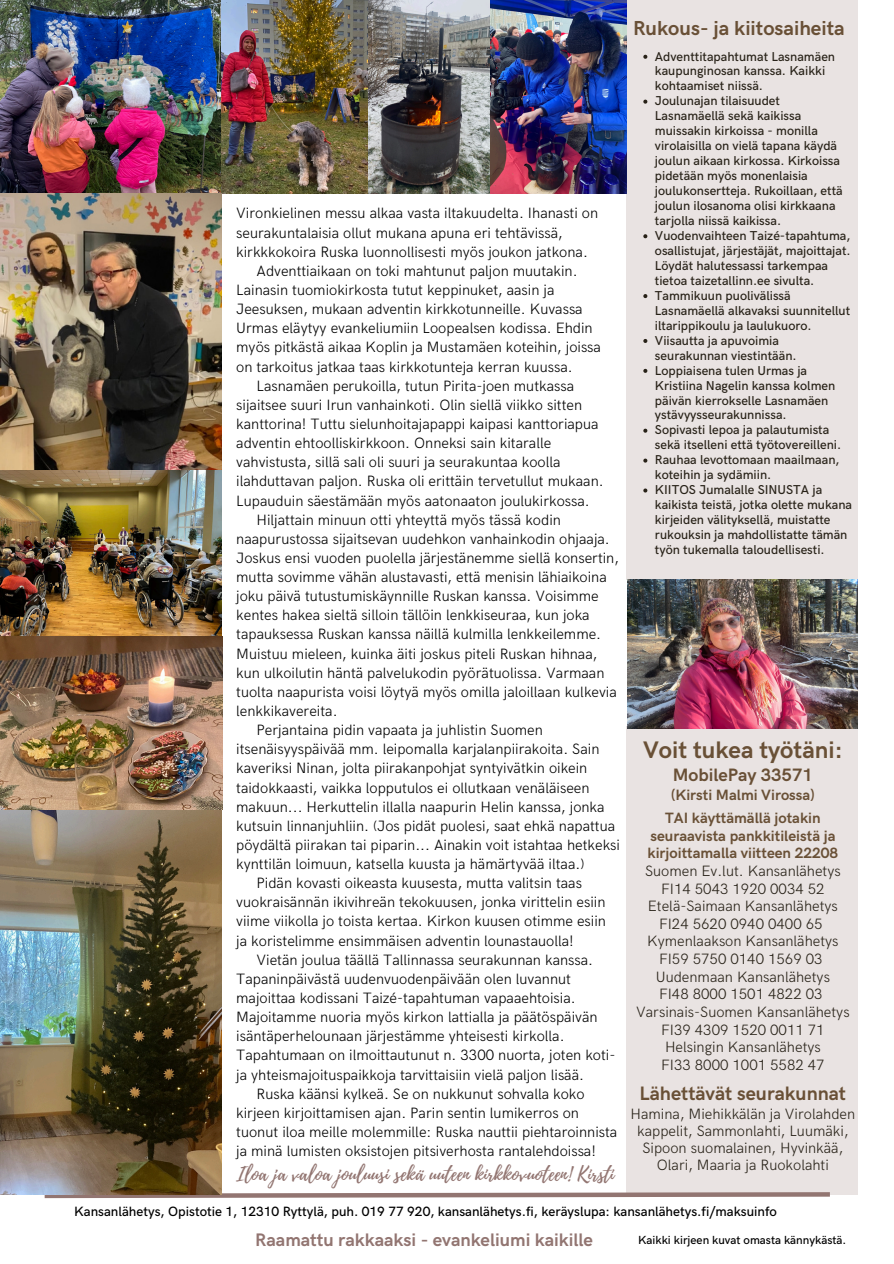
<style>
.page{position:relative;width:894px;height:1264px;background:#fff}
.page>*{position:absolute;margin:0;border:0;box-sizing:border-box;transform-origin:0 0}
.t1{font:700 24px "HK Grotesk";color:#695036}
.t2{font:700 20.25px "HK Grotesk";color:#695036}
.t3{font:700 19.5px "HK Grotesk";color:#695036}
.t4{font:19.35px "Playlist Script";color:#927571}
.t5{font:700 18.15px "HK Grotesk";color:#927571}
.t6{font:700 18px "HK Grotesk";color:#695036}
.t7{font:300 15px "HK Grotesk";color:#000}
.t8{font:300 15px/17.7px "HK Grotesk";color:#282218;text-align:center}
.t9{font:700 15px "HK Grotesk";color:#695036}
.t10{font:500 13.5px "HK Grotesk";color:#000}
.t11{font:500 12.9px/15px "HK Grotesk";color:#282218}
.t12{font:500 11.85px "HK Grotesk";color:#000}
.s1{font-weight:700;color:#695036}
</style>
<div class="page">
<div style="left:626px;top:0;width:231px;height:579px;background:#e9e3e2"></div>
<div style="left:626px;top:726px;width:231px;height:468px;background:#e9e3e2"></div>
<svg style="left:40px;top:1192px;width:794px;height:7px"></svg>
<img style="left:367px;top:0;width:259px;height:194px">
<img style="left:0;top:0;width:222px;height:193px">
<img style="left:222px;top:0;width:145px;height:194px">
<img style="left:0;top:193px;width:222px;height:1000px">
<img style="left:627px;top:579px;width:230px;height:149px">
<svg style="left:643px;top:55px;width:4px;height:4px"></svg>
<svg style="left:643px;top:100px;width:4px;height:4px"></svg>
<svg style="left:643px;top:234px;width:4px;height:4px"></svg>
<svg style="left:643px;top:294px;width:4px;height:4px"></svg>
<svg style="left:643px;top:339px;width:4px;height:4px"></svg>
<svg style="left:643px;top:369px;width:4px;height:4px"></svg>
<svg style="left:643px;top:428px;width:4px;height:4px"></svg>
<svg style="left:643px;top:458px;width:4px;height:4px"></svg>
<svg style="left:643px;top:488px;width:4px;height:4px"></svg>
<p class="t7" style="left:236px;top:205px;width:363px">Vironkielinen messu alkaa vasta iltakuudelta. Ihanasti on</p>
<p class="t7" style="left:236px;top:224px;width:328px">seurakuntalaisia ollut mukana apuna eri tehtävissä,</p>
<p class="t7" style="left:236px;top:243px;width:353px">kirkkkokoira Ruska luonnollisesti myös joukon jatkona.</p>
<p class="t7" style="left:256px;top:262px;width:322px">Adventtiaikaan on toki mahtunut paljon muutakin.</p>
<p class="t7" style="left:236px;top:281px;width:320px">Lainasin tuomiokirkosta tutut keppinuket, aasin ja</p>
<p class="t7" style="left:236px;top:301px;width:348px">Jeesuksen, mukaan adventin kirkkotunneille. Kuvassa</p>
<p class="t7" style="left:236px;top:320px;width:358px">Urmas eläytyy evankeliumiin Loopealsen kodissa. Ehdin</p>
<p class="t7" style="left:236px;top:339px;width:366px">myös pitkästä aikaa Koplin ja Mustamäen koteihin, joissa</p>
<p class="t7" style="left:236px;top:358px;width:338px">on tarkoitus jatkaa taas kirkkotunteja kerran kuussa.</p>
<p class="t7" style="left:256px;top:377px;width:319px">Lasnamäen perukoilla, tutun Pirita-joen mutkassa</p>
<p class="t7" style="left:236px;top:396px;width:347px">sijaitsee suuri Irun vanhainkoti. Olin siellä viikko sitten</p>
<p class="t7" style="left:236px;top:415px;width:364px">kanttorina! Tuttu sielunhoitajapappi kaipasi kanttoriapua</p>
<p class="t7" style="left:236px;top:434px;width:316px">adventin ehtoolliskirkkoon. Onneksi sain kitaralle</p>
<p class="t7" style="left:236px;top:454px;width:326px">vahvistusta, sillä sali oli suuri ja seurakuntaa koolla</p>
<p class="t7" style="left:236px;top:473px;width:369px">ilahduttavan paljon. Ruska oli erittäin tervetullut mukaan.</p>
<p class="t7" style="left:236px;top:492px;width:355px">Lupauduin säestämään myös aatonaaton joulukirkossa.</p>
<p class="t7" style="left:256px;top:511px;width:306px">Hiljattain minuun otti yhteyttä myös tässä kodin</p>
<p class="t7" style="left:236px;top:530px;width:375px">naapurustossa sijaitsevan uudehkon vanhainkodin ohjaaja.</p>
<p class="t7" style="left:236px;top:549px;width:384px">Joskus ensi vuoden puolella järjestänemme siellä konsertin,</p>
<p class="t7" style="left:236px;top:568px;width:372px">mutta sovimme vähän alustavasti, että menisin lähiaikoina</p>
<p class="t7" style="left:236px;top:587px;width:364px">joku päivä tutustumiskäynnille Ruskan kanssa. Voisimme</p>
<p class="t7" style="left:236px;top:607px;width:355px">kentes hakea sieltä silloin tällöin lenkkiseuraa, kun joka</p>
<p class="t7" style="left:236px;top:626px;width:366px">tapauksessa Ruskan kanssa näillä kulmilla lenkkeilemme.</p>
<p class="t7" style="left:236px;top:645px;width:362px">Muistuu mieleen, kuinka äiti joskus piteli Ruskan hihnaa,</p>
<p class="t7" style="left:236px;top:664px;width:369px">kun ulkoilutin häntä palvelukodin pyörätuolissa. Varmaan</p>
<p class="t7" style="left:236px;top:683px;width:382px">tuolta naapurista voisi löytyä myös omilla jaloillaan kulkevia</p>
<p class="t7" style="left:236px;top:702px;width:103px">lenkkikavereita.</p>
<p class="t7" style="left:256px;top:721px;width:288px">Perjantaina pidin vapaata ja juhlistin Suomen</p>
<p class="t7" style="left:236px;top:740px;width:364px">itsenäisyyspäivää mm. leipomalla karjalanpiirakoita. Sain</p>
<p class="t7" style="left:236px;top:760px;width:352px">kaveriksi Ninan, jolta piirakanpohjat syntyivätkin oikein</p>
<p class="t7" style="left:236px;top:779px;width:354px">taidokkaasti, vaikka lopputulos ei ollutkaan venäläiseen</p>
<p class="t7" style="left:236px;top:798px;width:370px">makuun... Herkuttelin illalla naapurin Helin kanssa, jonka</p>
<p class="t7" style="left:236px;top:817px;width:380px">kutsuin linnanjuhliin. (Jos pidät puolesi, saat ehkä napattua</p>
<p class="t7" style="left:236px;top:836px;width:385px">pöydältä piirakan tai piparin... Ainakin voit istahtaa hetkeksi</p>
<p class="t7" style="left:236px;top:855px;width:349px">kynttilän loimuun, katsella kuusta ja hämärtyvää iltaa.)</p>
<p class="t7" style="left:256px;top:874px;width:327px">Pidän kovasti oikeasta kuusesta, mutta valitsin taas</p>
<p class="t7" style="left:236px;top:893px;width:370px">vuokraisännän ikivihreän tekokuusen, jonka virittelin esiin</p>
<p class="t7" style="left:236px;top:913px;width:371px">viime viikolla jo toista kertaa. Kirkon kuusen otimme esiin</p>
<p class="t7" style="left:236px;top:932px;width:339px">ja koristelimme ensimmäisen adventin lounastauolla!</p>
<p class="t7" style="left:256px;top:951px;width:338px">Vietän joulua täällä Tallinnassa seurakunnan kanssa.</p>
<p class="t7" style="left:236px;top:970px;width:336px">Tapaninpäivästä uudenvuodenpäivään olen luvannut</p>
<p class="t7" style="left:236px;top:989px;width:341px">majoittaa kodissani Taizé-tapahtuman vapaaehtoisia.</p>
<p class="t7" style="left:236px;top:1008px;width:363px">Majoitamme nuoria myös kirkon lattialla ja päätöspäivän</p>
<p class="t7" style="left:236px;top:1027px;width:330px">isäntäperhelounaan järjestämme yhteisesti kirkolla.</p>
<p class="t7" style="left:236px;top:1046px;width:380px">Tapahtumaan on ilmoittautunut n. 3300 nuorta, joten koti-</p>
<p class="t7" style="left:236px;top:1066px;width:349px">ja yhteismajoituspaikkoja tarvittaisiin vielä paljon lisää.</p>
<p class="t7" style="left:256px;top:1085px;width:329px">Ruska käänsi kylkeä. Se on nukkunut sohvalla koko</p>
<p class="t7" style="left:236px;top:1104px;width:344px">kirjeen kirjoittamisen ajan. Parin sentin lumikerros on</p>
<p class="t7" style="left:236px;top:1123px;width:382px">tuonut iloa meille molemmille: Ruska nauttii piehtaroinnista</p>
<p class="t7" style="left:236px;top:1142px;width:361px">ja minä lumisten oksistojen pitsiverhosta rantalehdoissa!</p>
<h5 class="t4" style="left:236px;top:1159px;width:379px">Iloa ja valoa jouluusi sekä uuteen kirkkovuoteen! Kirsti</h5>
<p class="t2" style="left:632px;top:17px;width:213px">Rukous- ja kiitosaiheita</p>
<h1 class="t11" style="left:654px;top:49px;width:182px">Adventtitapahtumat Lasnamäen kaupunginosan kanssa. Kaikki kohtaamiset niissä.</h1>
<p class="t11" style="left:654px;top:94px;width:189px">Joulunajan tilaisuudet<br>Lasnamäellä sekä kaikissa muissakin kirkoissa - monilla virolaisilla on vielä tapana käydä joulun aikaan kirkossa. Kirkoissa pidetään myös monenlaisia joulukonsertteja. Rukoillaan, että joulun ilosanoma olisi kirkkaana tarjolla niissä kaikissa.</p>
<p class="t11" style="left:654px;top:229px;width:197px">Vuodenvaihteen Taizé-tapahtuma, osallistujat, järjestäjät, majoittajat.<br>Löydät halutessassi tarkempaa tietoa taizetallinn.ee sivulta.</p>
<p class="t11" style="left:654px;top:288px;width:197px">Tammikuun puolivälissä<br>Lasnamäellä alkavaksi suunnitellut iltarippikoulu ja laulukuoro.</p>
<p class="t11" style="left:654px;top:333px;width:143px">Viisautta ja apuvoimia seurakunnan viestintään.</p>
<p class="t11" style="left:654px;top:363px;width:182px">Loppiaisena tulen Urmas ja<br>Kristiina Nagelin kanssa kolmen päivän kierrokselle Lasnamäen ystävyysseurakunnissa.</p>
<p class="t11" style="left:654px;top:423px;width:188px">Sopivasti lepoa ja palautumista sekä itselleni että työtovereilleni.</p>
<p class="t11" style="left:654px;top:453px;width:186px">Rauhaa levottomaan maailmaan, koteihin ja sydämiin.</p>
<p class="t11" style="left:654px;top:483px;width:199px">KIITOS Jumalalle SINUSTA ja kaikista teistä, jotka olette mukana kirjeiden välityksellä, muistatte rukouksin ja mahdollistatte tämän työn tukemalla taloudellisesti.</p>
<p class="t1" style="left:643px;top:736px;width:201px">Voit tukea työtäni:</p>
<p class="t6" style="left:672px;top:765px;width:142px">MobilePay 33571</p>
<p class="t9" style="left:671px;top:786px;width:145px">(Kirsti Malmi Virossa)</p>
<p class="t8" style="left:636px;top:809px;width:215px"><span class="s1">TAI käyttämällä jotakin seuraavista pankkitileistä ja kirjoittamalla viitteen 22208<br></span>Suomen Ev.lut. Kansanlähetys<br>FI14 5043 1920 0034 52<br>Etelä-Saimaan Kansanlähetys<br>FI24 5620 0940 0400 65<br>Kymenlaakson Kansanlähetys<br>FI59 5750 0140 1569 03<br>Uudenmaan Kansanlähetys<br>FI48 8000 1501 4822 03<br>Varsinais-Suomen Kansanlähetys<br>FI39 4309 1520 0011 71<br>Helsingin Kansanlähetys<br>FI33 8000 1001 5582 47</p>
<p class="t3" style="left:639px;top:1082px;width:208px">Lähettävät seurakunnat</p>
<p class="t8" style="left:630px;top:1106px;width:226px;line-height:16.8px">Hamina, Miehikkälän ja Virolahden kappelit, Sammonlahti, Luumäki,<br>Sipoon suomalainen, Hyvinkää,<br>Olari, Maaria ja Ruokolahti</p>
<p class="t10" style="left:74px;top:1203px;width:704px">Kansanlähetys, Opistotie 1, 12310 Ryttylä, puh. 019 77 920, kansanlähetys.fi, keräyslupa: kansanlähetys.fi/maksuinfo</p>
<p class="t5" style="left:255px;top:1229px;width:339px">Raamattu rakkaaksi - evankeliumi kaikille</p>
<p class="t12" style="left:638px;top:1233px;width:209px">Kaikki kirjeen kuvat omasta kännykästä.</p>
</div>
